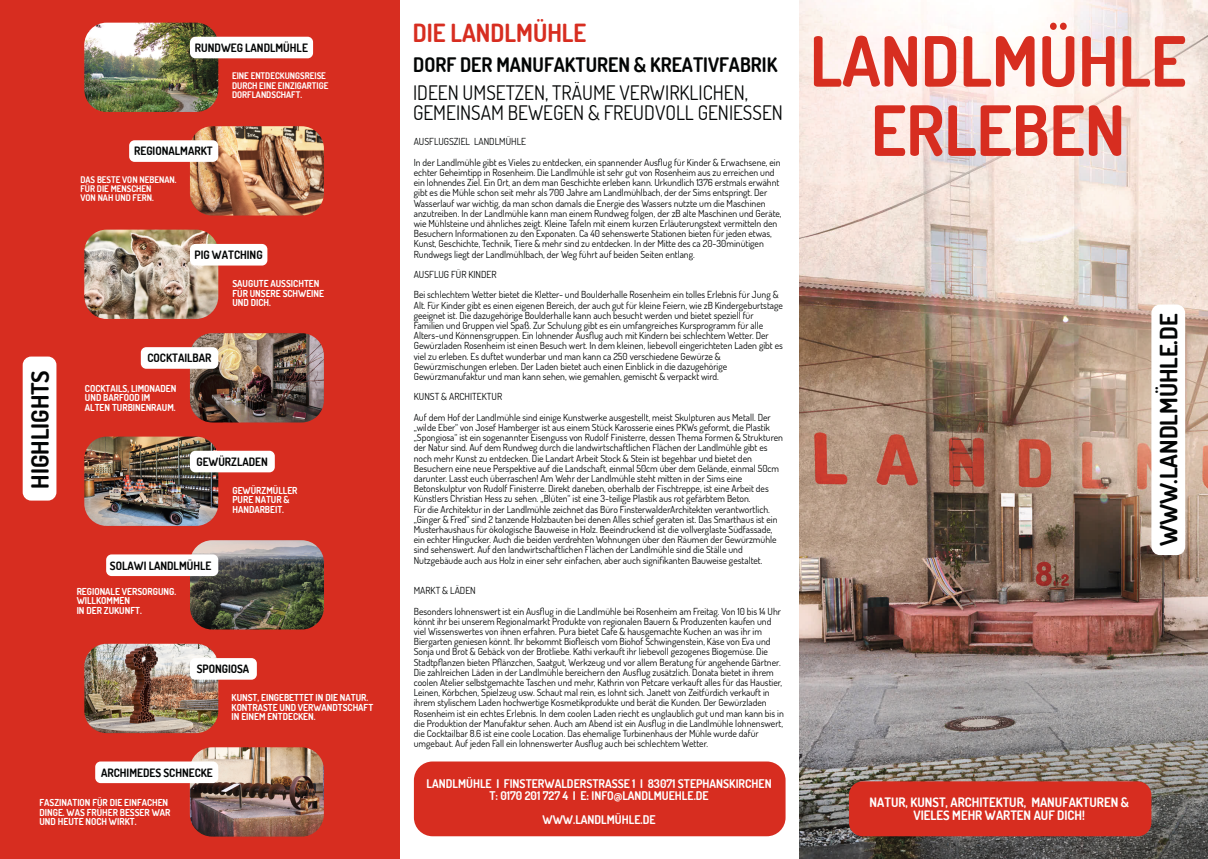
<style>
.page{position:relative;width:1208px;height:859px;background:#fff}
.page>*{position:absolute;margin:0;border:0;box-sizing:border-box;transform-origin:0 0}
.t1{font:700 69.2px "Dosis";color:#d72e20;scale:.96 1}
.t2{font:700 69.2px "Dosis";color:#d72d20;scale:.96 1}
.t3{font:700 25px "Dosis";color:#d72d20;scale:.96 1}
.t4{font:700 23.8px "Dosis";color:#030505}
.t5{font:20px/20px "Dosis";color:#030505;scale:.96 1}
.t6{font:700 20px "Dosis";color:#030505;scale:.96 1}
.t7{font:700 13px/13px "Dosis";color:#fff;text-align:center;scale:.96 1}
.t8{font:700 12px/12px "Dosis";color:#fff;text-align:center;scale:.96 1}
.t9{font:700 11.5px "Dosis";color:#030505;scale:.96 1}
.t10{font:9.7px/10.2px "Dosis";color:#030505}
.t11{font:700 9.6px/9.6px "Dosis";color:#fff;scale:.96 1}
.t12{font:700 9.1px/9.1px "Dosis";color:#fff;scale:.96 1}
</style>
<div class="page">
<div style="left:0;top:0;width:400px;height:859px;background:#d72d20"></div>
<img style="left:799px;top:0;width:409px;height:859px">
<div style="left:849px;top:781px;width:302px;height:55px;background:#d72d20;border-radius:14px"></div>
<div style="left:414px;top:761px;width:371px;height:75px;background:#d72d20;border-radius:19px"></div>
<div style="left:1151px;top:305px;width:34px;height:250px;background:#fff;border-radius:8px"></div>
<div style="left:23px;top:357px;width:33px;height:144px;background:#fff;border-radius:8px"></div>
<img style="left:190px;top:126px;width:134px;height:90px;border-radius:22px">
<img style="left:84px;top:23px;width:134px;height:89px;border-radius:22px">
<img style="left:84px;top:230px;width:134px;height:89px;border-radius:22px">
<div style="left:190px;top:244px;width:77px;height:22px;background:#fff;border-radius:5px"></div>
<img style="left:190px;top:333px;width:134px;height:89px;border-radius:22px">
<img style="left:84px;top:437px;width:134px;height:89px;border-radius:22px">
<div style="left:190px;top:451px;width:85px;height:21px;background:#fff;border-radius:5px"></div>
<img style="left:190px;top:540px;width:134px;height:89px;border-radius:22px">
<img style="left:190px;top:747px;width:134px;height:90px;border-radius:22px">
<img style="left:84px;top:644px;width:134px;height:89px;border-radius:22px">
<div style="left:190px;top:658px;width:67px;height:22px;background:#fff;border-radius:5px"></div>
<div style="left:129px;top:140px;width:89px;height:22px;background:#fff;border-radius:5px"></div>
<div style="left:141px;top:347px;width:77px;height:22px;background:#fff;border-radius:5px"></div>
<div style="left:106px;top:554px;width:112px;height:22px;background:#fff;border-radius:5px"></div>
<div style="left:95px;top:761px;width:123px;height:22px;background:#fff;border-radius:5px"></div>
<div style="left:190px;top:37px;width:123px;height:21px;background:#fff;border-radius:5px"></div>
<p class="t9" style="left:195px;top:40px;width:119px">RUNDWEG LANDLMÜHLE</p>
<p class="t9" style="left:134px;top:143px;width:83px">REGIONALMARKT</p>
<p class="t12" style="left:80px;top:174px;width:101px">DAS BESTE VON NEBENAN.<br>FÜR DIE MENSCHEN<br>VON NAH UND FERN.</p>
<p class="t12" style="left:232px;top:71px;width:102px">EINE ENTDECKUNGSREISE<br>DURCH EINE EINZIGARTIGE<br>DORFLANDSCHAFT.</p>
<p class="t9" style="left:194px;top:247px;width:72px">PIG WATCHING</p>
<h3 class="t4" style="left:24px;top:489px;width:120px;rotate:-90deg">HIGHLIGHTS</h3>
<p class="t9" style="left:147px;top:350px;width:68px">COCKTAILBAR</p>
<p class="t11" style="left:85px;top:383px;width:97px">COCKTAILS, LIMONADEN<br>UND BARFOOD IM<br>ALTEN TURBINENRAUM.</p>
<p class="t11" style="left:232px;top:278px;width:97px">SAUGUTE AUSSICHTEN<br>FÜR UNSERE SCHWEINE<br>UND DICH.</p>
<p class="t9" style="left:196px;top:454px;width:76px">GEWÜRZLADEN</p>
<p class="t9" style="left:110px;top:558px;width:107px">SOLAWI LANDLMÜHLE</p>
<p class="t11" style="left:77px;top:586px;width:105px">REGIONALE VERSORGUNG.<br>WILLKOMMEN<br>IN DER ZUKUNFT.</p>
<p class="t11" style="left:232px;top:485px;width:69px">GEWÜRZMÜLLER<br>PURE NATUR &amp;<br>HANDARBEIT.</p>
<p class="t9" style="left:197px;top:661px;width:56px">SPONGIOSA</p>
<p class="t9" style="left:101px;top:765px;width:118px">ARCHIMEDES SCHNECKE</p>
<p class="t11" style="left:231px;top:693px;width:149px">KUNST, EINGEBETTET IN DIE NATUR.<br>KONTRASTE UND VERWANDTSCHAFT<br>IN EINEM ENTDECKEN.</p>
<p class="t11" style="left:39px;top:797px;width:138px">FASZINATION FÜR DIE EINFACHEN<br>DINGE. WAS FRÜHER BESSER WAR<br>UND HEUTE NOCH WIRKT.</p>
<h2 class="t3" style="left:413px;top:17px;width:182px">DIE LANDLMÜHLE</h2>
<h3 class="t6" style="left:413px;top:51px;width:381px">DORF DER MANUFAKTUREN &amp; KREATIVFABRIK</h3>
<h3 class="t5" style="left:413px;top:82px;width:387px">IDEEN UMSETZEN, TRÄUME VERWIRKLICHEN,<br>GEMEINSAM BEWEGEN &amp; FREUDVOLL GENIESSEN</h3>
<p class="t10" style="left:414px;top:131px;width:368px;line-height:20.4px">AUSFLUGSZIEL LANDLMÜHLE<br>In der Landlmühle gibt es Vieles zu entdecken, ein spannender Ausflug für Kinder &amp; Erwachsene, ein</p>
<p class="t10" style="left:414px;top:167px;width:369px">echter Geheimtipp in Rosenheim. Die Landlmühle ist sehr gut von Rosenheim aus zu erreichen und ein lohnendes Ziel. Ein Ort, an dem man Geschichte erleben kann. Urkundlich 1376 erstmals erwähnt gibt es die Mühle schon seit mehr als 700 Jahre am Landlmühlbach, der der Sims entspringt. Der Wasserlauf war wichtig, da man schon damals die Energie des Wassers nutzte um die Maschinen anzutreiben. In der Landlmühle kann man einem Rundweg folgen, der zB alte Maschinen und Geräte, wie Mühlsteine und ähnliches zeigt. Kleine Tafeln mit einem kurzen Erläuterungstext vermitteln den Besuchern Informationen zu den Exponaten. Ca 40 sehenswerte Stationen bieten für jeden etwas, Kunst, Geschichte, Technik, Tiere &amp; mehr sind zu entdecken. In der Mitte des ca 20-30minütigen Rundwegs liegt der Landlmühlbach, der Weg führt auf beiden Seiten entlang.</p>
<p class="t10" style="left:414px;top:264px;width:366px;line-height:20.4px">AUSFLUG FÜR KINDER<br>Bei schlechtem Wetter bietet die Kletter- und Boulderhalle Rosenheim ein tolles Erlebnis für Jung &amp;</p>
<p class="t10" style="left:414px;top:300px;width:371px">Alt. Für Kinder gibt es einen eigenen Bereich, der auch gut für kleine Feiern, wie zB Kindergeburtstage geeignet ist. Die dazugehörige Boulderhalle kann auch besucht werden und bietet speziell für Familien und Gruppen viel Spaß. Zur Schulung gibt es ein umfangreiches Kursprogramm für alle Alters-und Könnensgruppen. Ein lohnender Ausflug auch mit Kindern bei schlechtem Wetter. Der Gewürzladen Rosenheim ist einen Besuch wert. In dem kleinen, liebevoll eingerichteten Laden gibt es viel zu erleben. Es duftet wunderbar und man kann ca 250 verschiedene Gewürze &amp; Gewürzmischungen erleben. Der Laden bietet auch einen Einblick in die dazugehörige Gewürzmanufaktur und man kann sehen, wie gemahlen, gemischt &amp; verpackt wird.</p>
<p class="t10" style="left:414px;top:386px;width:358px;line-height:20.4px">KUNST &amp; ARCHITEKTUR<br>Auf dem Hof der Landlmühle sind einige Kunstwerke ausgestellt, meist Skulpturen aus Metall. Der</p>
<p class="t10" style="left:414px;top:422px;width:371px">„wilde Eber“ von Josef Hamberger ist aus einem Stück Karosserie eines PKWs geformt, die Plastik „Spongiosa“ ist ein sogenannter Eisenguss von Rudolf Finisterre, dessen Thema Formen &amp; Strukturen der Natur sind. Auf dem Rundweg durch die landwirtschaftlichen Flächen der Landlmühle gibt es noch mehr Kunst zu entdecken. Die Landart Arbeit Stock &amp; Stein ist begehbar und bietet den Besuchern eine neue Perspektive auf die Landschaft, einmal 50cm über dem Gelände, einmal 50cm darunter. Lasst euch überraschen! Am Wehr der Landlmühle steht mitten in der Sims eine Betonskulptur von Rudolf Finisterre. Direkt daneben, oberhalb der Fischtreppe, ist eine Arbeit des Künstlers Christian Hess zu sehen. „Blüten“ ist eine 3-teilige Plastik aus rot gefärbtem Beton.<br>Für die Architektur in der Landlmühle zeichnet das Büro FinsterwalderArchitekten verantwortlich. „Ginger &amp; Fred“ sind 2 tanzende Holzbauten bei denen Alles schief geraten ist. Das Smarthaus ist ein Musterhaushaus für ökologische Bauweise in Holz. Beeindruckend ist die vollverglaste Südfassade, ein echter Hingucker. Auch die beiden verdrehten Wohnungen über den Räumen der Gewürzmühle sind sehenswert. Auf den landwirtschaftlichen Flächen der Landlmühle sind die Ställe und Nutzgebäude auch aus Holz in einer sehr einfachen, aber auch signifikanten Bauweise gestaltet.</p>
<p class="t10" style="left:414px;top:580px;width:369px;line-height:20.4px">MARKT &amp; LÄDEN<br>Besonders lohnenswert ist ein Ausflug in die Landlmühle bei Rosenheim am Freitag. Von 10 bis 14 Uhr</p>
<p class="t10" style="left:414px;top:616px;width:371px">könnt ihr bei unserem Regionalmarkt Produkte von regionalen Bauern &amp; Produzenten kaufen und viel Wissenswertes von ihnen erfahren. Pura bietet Cafe &amp; hausgemachte Kuchen an was ihr im Biergarten geniesen könnt. Ihr bekommt Biofleisch vom Biohof Schwingenstein, Käse von Eva und Sonja und Brot &amp; Gebäck von der Brotliebe. Kathi verkauft ihr liebevoll gezogenes Biogemüse. Die Stadtpflanzen bieten Pflänzchen, Saatgut, Werkzeug und vor allem Beratung für angehende Gärtner.<br>Die zahlreichen Läden in der Landlmühle bereichern den Ausflug zusätzlich. Donata bietet in ihrem coolen Atelier selbstgemachte Taschen und mehr, Kathrin von Petcare verkauft alles für das Haustier, Leinen, Körbchen, Spielzeug usw. Schaut mal rein, es lohnt sich. Janett von Zeitfürdich verkauft in ihrem stylischem Laden hochwertige Kosmetikprodukte und berät die Kunden. Der Gewürzladen Rosenheim ist ein echtes Erlebnis. In dem coolen Laden riecht es unglaublich gut und man kann bis in die Produktion der Manufaktur sehen. Auch am Abend ist ein Ausflug in die Landlmühle lohnenswert, die Cocktailbar 8.6 ist eine coole Location. Das ehemalige Turbinenhaus der Mühle wurde dafür umgebaut. Auf jeden Fall ein lohnenswerter Ausflug auch bei schlechtem Wetter.</p>
<p class="t8" style="left:426px;top:777px;width:361px">LANDLMÜHLE I FINSTERWALDERSTRASSE 1 I 83071 STEPHANSKIRCHEN<br>T: 0170 201 727 4 I E: INFO@LANDLMUEHLE.DE</p>
<p class="t8" style="left:542px;top:813px;width:119px">WWW.LANDLMÜHLE.DE</p>
<h1 class="t1" style="left:810px;top:16px;width:393px">LANDLMÜHLE</h1>
<h1 class="t2" style="left:871px;top:85px;width:266px">ERLEBEN</h1>
<h3 class="t4" style="left:1153px;top:546px;width:233px;rotate:-90deg">WWW.LANDLMÜHLE.DE</h3>
<h3 class="t7" style="left:869px;top:796px;width:271px">NATUR, KUNST, ARCHITEKTUR, MANUFAKTUREN &amp;<br>VIELES MEHR WARTEN AUF DICH!</h3>
</div>
